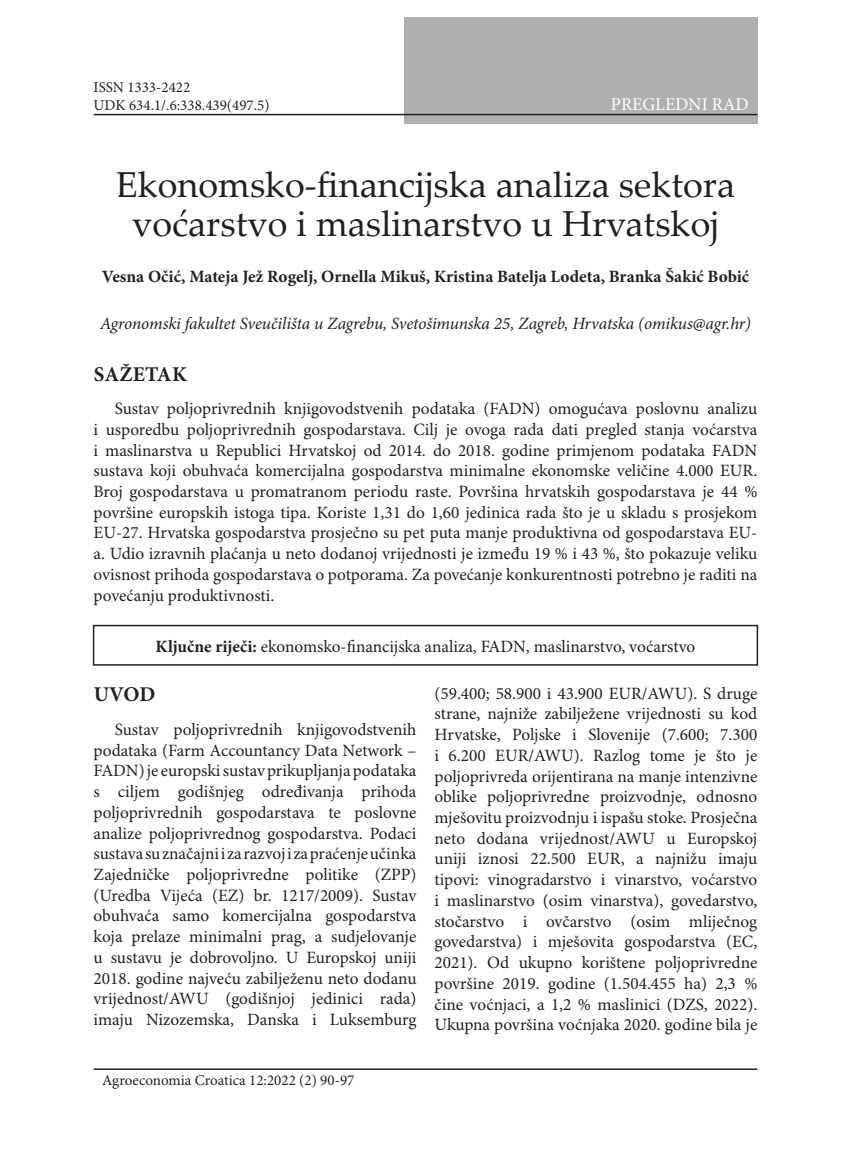
<style>
.page{position:relative;width:851px;height:1149px;background:#fff}
.page>*{position:absolute;margin:0;border:0;box-sizing:border-box;transform-origin:0 0}
.t1{font:36px/39px "Palatino Linotype";color:#231f20;text-align:center}
.t2{font:700 21px "Minion Pro";letter-spacing:.01em;color:#231f20}
.t3{font:18px "Minion Pro";color:#fff}
.paragraph{font:17.25px/20.7px "Minion Pro";color:#231f20}
.abstract{font:17.25px/20.7px "Minion Pro";color:#231f20}
.Adresa{font:italic 17.25px "Minion Pro";letter-spacing:-.01em;color:#231f20}
.autori{font:700 17.25px "Minion Pro";color:#231f20}
.kljucne-rijeci{font:17.25px "Minion Pro";letter-spacing:-.005em;color:#231f20}
.t4{font:15px "Minion Pro";color:#231f20}
.s1{font-weight:700}
</style>
<div class="page">
<div style="left:404px;top:17px;width:353px;height:106px;background:#afafaf"></div>
<hr style="left:94px;top:114px;width:663px;height:1px;background:#231f20">
<hr style="left:94px;top:1068px;width:663px;height:1px;background:#231f20">
<div style="left:93px;top:624px;width:665px;height:41px;border:2px solid #231f20"></div>
<p class="t4" style="left:94px;top:78px;width:98px">ISSN 1333-2422</p>
<p class="t4" style="left:94px;top:96px;width:177px">UDK 634.1/.6:338.439(497.5)</p>
<p class="t3" style="left:611px;top:93px;width:139px">PREGLEDNI RAD</p>
<p class="t1" style="left:116px;top:163px;width:620px">Ekonomsko-financijska analiza sektora voćarstvo i maslinarstvo u Hrvatskoj</p>
<p class="autori" style="left:102px;top:265px;width:649px">Vesna Očić, Mateja Jež Rogelj, Ornella Mikuš, Kristina Batelja Lodeta, Branka Šakić Bobić</p>
<p class="Adresa" style="left:100px;top:312px;width:652px">Agronomski fakultet Sveučilišta u Zagrebu, Svetošimunska 25, Zagreb, Hrvatska (omikus@agr.hr)</p>
<p class="t2" style="left:94px;top:359px;width:95px">SAŽETAK</p>
<p class="abstract" style="left:94px;top:399px;width:665px;text-indent:21px">Sustav poljoprivrednih knjigovodstvenih podataka (FADN) omogućava poslovnu analizu i usporedbu poljoprivrednih gospodarstava. Cilj je ovoga rada dati pregled stanja voćarstva i maslinarstva u Republici Hrvatskoj od 2014. do 2018. godine primjenom podataka FADN sustava koji obuhvaća komercijalna gospodarstva minimalne ekonomske veličine 4.000 EUR.<br>Broj gospodarstava u promatranom periodu raste. Površina hrvatskih gospodarstava je 44 % površine europskih istoga tipa. Koriste 1,31 do 1,60 jedinica rada što je u skladu s prosjekom EU-27. Hrvatska gospodarstva prosječno su pet puta manje produktivna od gospodarstava EU&shy;a. Udio izravnih plaćanja u neto dodanoj vrijednosti je između 19 % i 43 %, što pokazuje veliku ovisnost prihoda gospodarstava o potporama. Za povećanje konkurentnosti potrebno je raditi na povećanju produktivnosti.</p>
<p class="kljucne-rijeci" style="left:155px;top:635px;width:541px"><span class="s1">Ključne riječi:</span> ekonomsko-financijska analiza, FADN, maslinarstvo, voćarstvo</p>
<p class="t2" style="left:94px;top:679px;width:63px">UVOD</p>
<p class="paragraph" style="left:94px;top:719px;width:324px;text-indent:21px">Sustav poljoprivrednih knjigovodstvenih podataka (Farm Accountancy Data Network – FADN) je europski sustav prikupljanja podataka s ciljem godišnjeg određivanja prihoda poljoprivrednih gospodarstava te poslovne analize poljoprivrednog gospodarstva. Podaci sustava su značajni i za razvoj i za praćenje učinka Zajedničke poljoprivredne politike (ZPP) (Uredba Vijeća (EZ) br. 1217/2009). Sustav obuhvaća samo komercijalna gospodarstva koja prelaze minimalni prag, a sudjelovanje u sustavu je dobrovoljno. U Europskoj uniji 2018. godine najveću zabilježenu neto dodanu vrijednost/AWU (godišnjoj jedinici rada) imaju Nizozemska, Danska i Luksemburg</p>
<p class="paragraph" style="left:434px;top:683px;width:324px">(59.400; 58.900 i 43.900 EUR/AWU). S druge strane, najniže zabilježene vrijednosti su kod Hrvatske, Poljske i Slovenije (7.600; 7.300 i 6.200 EUR/AWU). Razlog tome je što je poljoprivreda orijentirana na manje intenzivne oblike poljoprivredne proizvodnje, odnosno mješovitu proizvodnju i ispašu stoke. Prosječna neto dodana vrijednost/AWU u Europskoj uniji iznosi 22.500 EUR, a najnižu imaju tipovi: vinogradarstvo i vinarstvo, voćarstvo i maslinarstvo (osim vinarstva), govedarstvo, stočarstvo i ovčarstvo (osim mliječnog govedarstva) i mješovita gospodarstva (EC, 2021). Od ukupno korištene poljoprivredne površine 2019. godine (1.504.455 ha) 2,3 % čine voćnjaci, a 1,2 % maslinici (DZS, 2022).<br>Ukupna površina voćnjaka 2020. godine bila je</p>
<p class="t4" style="left:102px;top:1070px;width:254px">Agroeconomia Croatica 12:2022 (2) 90-97</p>
</div>
